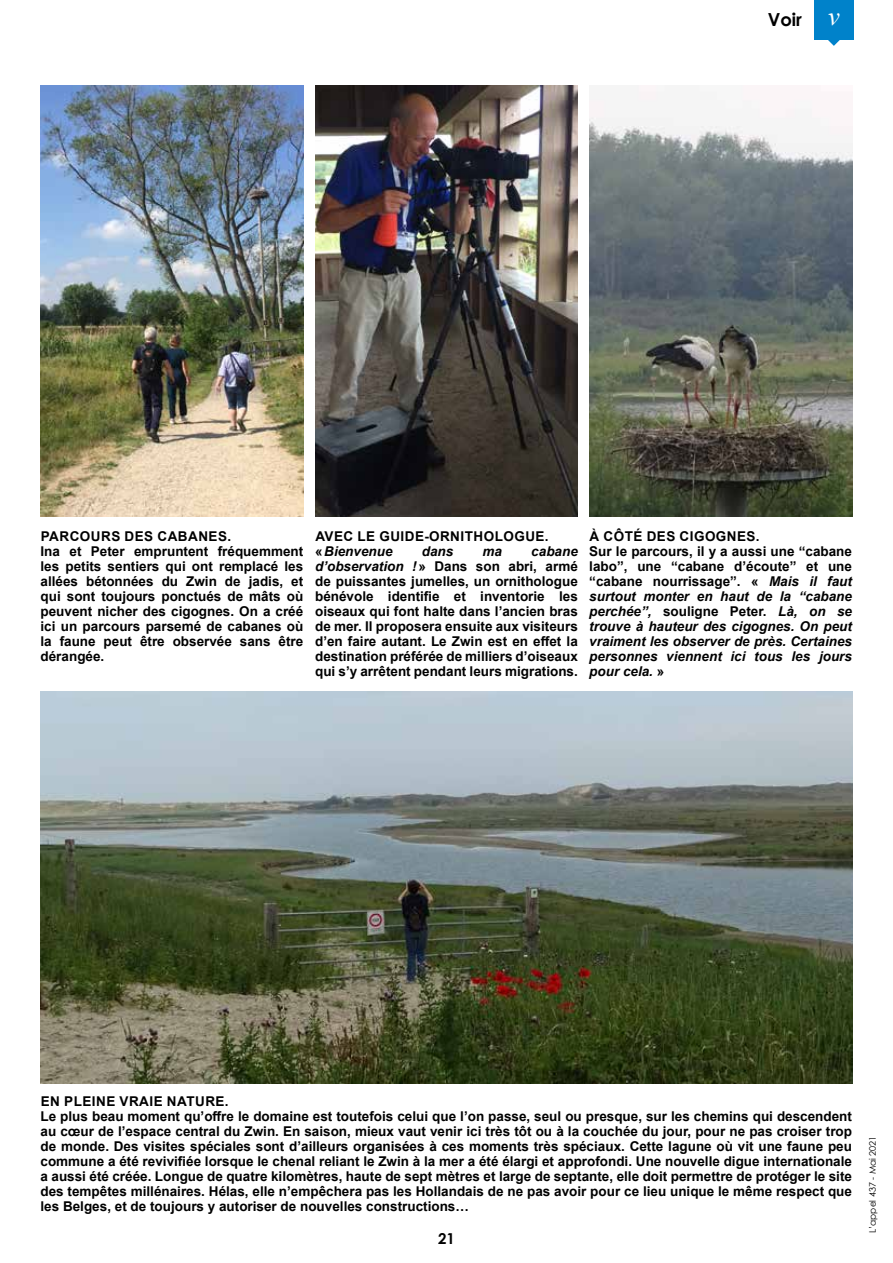
<style>
.page{position:relative;width:893px;height:1263px;background:#fff}
.page>*{position:absolute;margin:0;border:0;box-sizing:border-box;transform-origin:0 0}
.t1{font:700 18px "Century Gothic";color:#000}
.t2{font:700 15px "Century Gothic";color:#000}
.t3{font:700 13.5px/15px "Arial";color:#000}
.t4{font:italic 700 13.5px/15px "Arial";color:#000}
.t5{font:700 13.5px/15px "Arial";letter-spacing:.035em;color:#000}
.t6{font:9px "Century Gothic";color:#000}
.s1{font-family:"Times New Roman";font-weight:400;font-style:italic;font-size:26.1px;color:#fff}
.s2{font-style:italic}
.s3{font-style:normal}
</style>
<div class="page">
<img style="left:41px;top:85px;width:262px;height:431px">
<img style="left:315px;top:85px;width:263px;height:431px">
<img style="left:589px;top:85px;width:263px;height:431px">
<img style="left:41px;top:691px;width:811px;height:393px">
<div style="left:814px;top:0;width:40px;height:39px;background:#0082ca"></div>
<svg style="left:827px;top:39px;width:13px;height:7px"></svg>
<h1 class="t1" style="left:768px;top:8px;width:73px">Voir <span class="s1">v</span></h1>
<p class="t3" style="left:41px;top:529px;width:264px">PARCOURS DES CABANES.<br>Ina et Peter empruntent fréquemment les petits sentiers qui ont remplacé les allées bétonnées du Zwin de jadis, et qui sont toujours ponctués de mâts où peuvent nicher des cigognes. On a créé ici un parcours parsemé de cabanes où la faune peut être observée sans être dérangée.</p>
<p class="t5" style="left:315px;top:529px;width:235px">AVEC LE GUIDE-ORNITHOLOGUE. «<span class="s2">Bienvenue</span></p>
<p class="t3" style="left:315px;top:544px;width:264px;text-align:justify;text-indent:216px"><span class="s2">cabane d’observation !</span>» Dans son abri, armé de puissantes jumelles, un ornithologue bénévole identifie et inventorie les oiseaux qui font halte dans l’ancien bras de mer. Il proposera ensuite aux visiteurs d’en faire autant. Le Zwin est en effet la destination préférée de milliers d’oiseaux qui s’y arrêtent pendant leurs migrations.</p>
<p class="t4" style="left:422px;top:544px;width:33px">dans</p>
<p class="t4" style="left:483px;top:544px;width:21px">ma</p>
<p class="t4" style="left:589px;top:529px;width:264px"><span class="s3">À CÔTÉ DES CIGOGNES.<br>Sur le parcours, il y a aussi une “cabane labo”, une “cabane d’écoute” et une “cabane nourrissage”. «</span> Mais il faut surtout monter en haut de la “cabane perchée”, <span class="s3">souligne Peter.</span> Là, on se trouve à hauteur des cigognes. On peut vraiment les observer de près. Certaines personnes viennent ici tous les jours pour cela. <span class="s3">»</span></p>
<p class="t3" style="left:41px;top:1094px;width:813px">EN PLEINE VRAIE NATURE.<br>Le plus beau moment qu’offre le domaine est toutefois celui que l’on passe, seul ou presque, sur les chemins qui descendent au cœur de l’espace central du Zwin. En saison, mieux vaut venir ici très tôt ou à la couchée du jour, pour ne pas croiser trop de monde. Des visites spéciales sont d’ailleurs organisées à ces moments très spéciaux. Cette lagune où vit une faune peu commune a été revivifiée lorsque le chenal reliant le Zwin à la mer a été élargi et approfondi. Une nouvelle digue internationale a aussi été créée. Longue de quatre kilomètres, haute de sept mètres et large de septante, elle doit permettre de protéger le site des tempêtes millénaires. Hélas, elle n’empêchera pas les Hollandais de ne pas avoir pour ce lieu unique le même respect que les Belges, et de toujours y autoriser de nouvelles constructions…</p>
<p class="t2" style="left:438px;top:1229px;width:18px">21</p>
<p class="t6" style="left:867px;top:1233px;width:99px;rotate:-90deg">L’appel 437 - Mai 2021</p>
</div>
